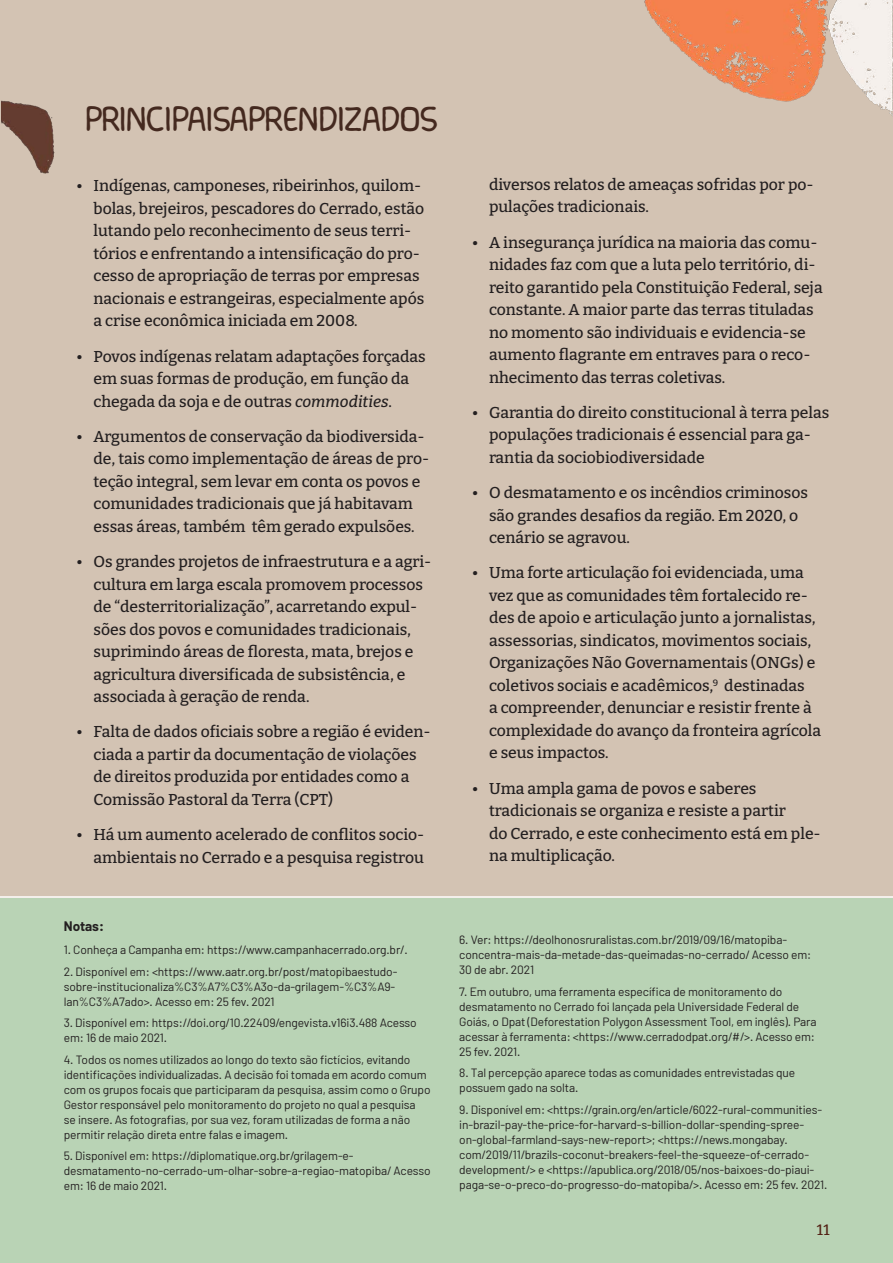
<style>
.page{position:relative;width:893px;height:1263px;background:#fff}
.page>*{position:absolute;margin:0;border:0;box-sizing:border-box;transform-origin:0 0}
.TIT-peso1{font:34.5px "Murundum ribeirinha";color:#44291f}
.t1{font:500 15.75px/22.5px "Bitter";color:#231f20}
.t2{font:500 15px "Bitter";color:#532215}
.NOTA-rodapé{font:700 13.5px "Barlow";color:#231f20}
.NOTA-rodapé-2{font:12px/15px "Barlow";letter-spacing:-.01em;color:#231f20}
.s1{font-style:italic}
</style>
<div class="page">
<hr style="left:0;top:0;width:1px;height:1263px;background:#c6b09c">
<div style="left:0;top:899px;width:893px;height:364px;background:#b9d3b5"></div>
<div style="left:0;top:0;width:893px;height:896px;background:#d3c3b3"></div>
<img style="left:644px;top:0;width:249px;height:116px">
<img style="left:1px;top:100px;width:54px;height:74px">
<p class="TIT-peso1" style="left:85px;top:98px;width:353px">PRINCIPAISAPRENDIZADOS</p>
<p class="t1" style="left:94px;top:174px;width:332px;text-indent:-17px">• Indígenas, camponeses, ribeirinhos, quilom&shy;bolas, brejeiros, pescadores do Cerrado, estão lutando pelo reconhecimento de seus terri&shy;tórios e enfrentando a intensificação do pro&shy;cesso de apropriação de terras por empresas nacionais e estrangeiras, especialmente após a crise econômica iniciada em 2008.</p>
<p class="t1" style="left:94px;top:344px;width:334px;text-indent:-17px">• Povos indígenas relatam adaptações forçadas em suas formas de produção, em função da chegada da soja e de outras <span class="s1">commodities</span>.</p>
<p class="t1" style="left:94px;top:425px;width:337px;text-indent:-17px">• Argumentos de conservação da biodiversida&shy;de, tais como implementação de áreas de pro&shy;teção integral, sem levar em conta os povos e comunidades tradicionais que já habitavam essas áreas, também têm gerado expulsões.</p>
<p class="t1" style="left:94px;top:550px;width:339px;text-indent:-17px">• Os grandes projetos de infraestrutura e a agri&shy;cultura em larga escala promovem processos de “desterritorialização”, acarretando expul&shy;sões dos povos e comunidades tradicionais, suprimindo áreas de floresta, mata, brejos e agricultura diversificada de subsistência, e associada à geração de renda.</p>
<p class="t1" style="left:94px;top:720px;width:339px;text-indent:-17px">• Falta de dados oficiais sobre a região é eviden&shy;ciada a partir da documentação de violações de direitos produzida por entidades como a Comissão Pastoral da Terra (CPT)</p>
<p class="t1" style="left:77px;top:823px;width:349px;text-align:right">• Há um aumento acelerado de conflitos socio&shy;ambientais no Cerrado e a pesquisa registrou</p>
<p class="NOTA-rodapé" style="left:64px;top:918px;width:42px">Notas:</p>
<p class="NOTA-rodapé-2" style="left:64px;top:942px;width:345px">1. Conheça a Campanha em: https://www.campanhacerrado.org.br/.</p>
<p class="NOTA-rodapé-2" style="left:64px;top:964px;width:335px">2. Disponível em: &lt;https://www.aatr.org.br/post/matopibaestudo&shy;sobre-institucionaliza%C3%A7%C3%A3o-da-grilagem-%C3%A9- lan%C3%A7ado&gt;. Acesso em: 25 fev. 2021</p>
<p class="NOTA-rodapé-2" style="left:64px;top:1015px;width:354px">3. Disponível em: https://doi.org/10.22409/engevista.v16i3.488 Acesso em: 16 de maio 2021.</p>
<p class="NOTA-rodapé-2" style="left:64px;top:1051px;width:368px">4. Todos os nomes utilizados ao longo do texto são fictícios, evitando identificações individualizadas. A decisão foi tomada em acordo comum com os grupos focais que participaram da pesquisa, assim como o Grupo Gestor responsável pelo monitoramento do projeto no qual a pesquisa se insere. As fotografias, por sua vez, foram utilizadas de forma a não permitir relação direta entre falas e imagem.</p>
<p class="NOTA-rodapé-2" style="left:64px;top:1148px;width:368px">5. Disponível em: https://diplomatique.org.br/grilagem-e&shy;desmatamento-no-cerrado-um-olhar-sobre-a-regiao-matopiba/ Acesso em: 16 de maio 2021.</p>
<p class="t1" style="left:489px;top:173px;width:326px">diversos relatos de ameaças sofridas por po&shy;pulações tradicionais.</p>
<p class="t1" style="left:489px;top:230px;width:335px;text-indent:-17px">• A insegurança jurídica na maioria das comu&shy;nidades faz com que a luta pelo território, di&shy;reito garantido pela Constituição Federal, seja constante. A maior parte das terras tituladas no momento são individuais e evidencia-se aumento flagrante em entraves para o reco&shy;nhecimento das terras coletivas.</p>
<p class="t1" style="left:489px;top:401px;width:342px;text-indent:-17px">• Garantia do direito constitucional à terra pelas populações tradicionais é essencial para ga&shy;rantia da sociobiodiversidade</p>
<p class="t1" style="left:489px;top:481px;width:321px;text-indent:-17px">• O desmatamento e os incêndios criminosos são grandes desafios da região. Em 2020, o cenário se agravou.</p>
<p class="t1" style="left:489px;top:561px;width:334px;text-indent:-17px">• Uma forte articulação foi evidenciada, uma vez que as comunidades têm fortalecido re&shy;des de apoio e articulação junto a jornalistas, assessorias, sindicatos, movimentos sociais, Organizações Não Governamentais (ONGs) e coletivos sociais e acadêmicos,<sup>9</sup> destinadas<br>a compreender, denunciar e resistir frente à complexidade do avanço da fronteira agrícola e seus impactos.</p>
<p class="t1" style="left:489px;top:776px;width:333px;text-indent:-17px">• Uma ampla gama de povos e saberes tradicionais se organiza e resiste a partir<br>do Cerrado, e este conhecimento está em ple&shy;na multiplicação.</p>
<p class="NOTA-rodapé-2" style="left:459px;top:932px;width:354px">6. Ver: https://deolhonosruralistas.com.br/2019/09/16/matopiba&shy;concentra-mais-da-metade-das-queimadas-no-cerrado/ Acesso em:<br>30 de abr. 2021</p>
<p class="NOTA-rodapé-2" style="left:459px;top:984px;width:359px">7. Em outubro, uma ferramenta específica de monitoramento do desmatamento no Cerrado foi lançada pela Universidade Federal de Goiás, o Dpat (Deforestation Polygon Assessment Tool, em inglês). Para acessar à ferramenta: &lt;https://www.cerradodpat.org/#/&gt;. Acesso em:<br>25 fev. 2021.</p>
<p class="NOTA-rodapé-2" style="left:459px;top:1065px;width:337px">8. Tal percepção aparece todas as comunidades entrevistadas que possuem gado na solta.</p>
<p class="NOTA-rodapé-2" style="left:459px;top:1101px;width:370px">9. Disponível em: &lt;https://grain.org/en/article/6022-rural-communities&shy;in-brazil-pay-the-price-for-harvard-s-billion-dollar-spending-spree&shy;on-global-farmland-says-new-report&gt;; &lt;https://news.mongabay. com/2019/11/brazils-coconut-breakers-feel-the-squeeze-of-cerrado&shy;development/&gt; e &lt;https://apublica.org/2018/05/nos-baixoes-do-piaui&shy;paga-se-o-preco-do-progresso-do-matopiba/&gt;. Acesso em: 25 fev. 2021.</p>
<p class="t2" style="left:817px;top:1220px;width:14px">11</p>
</div>
